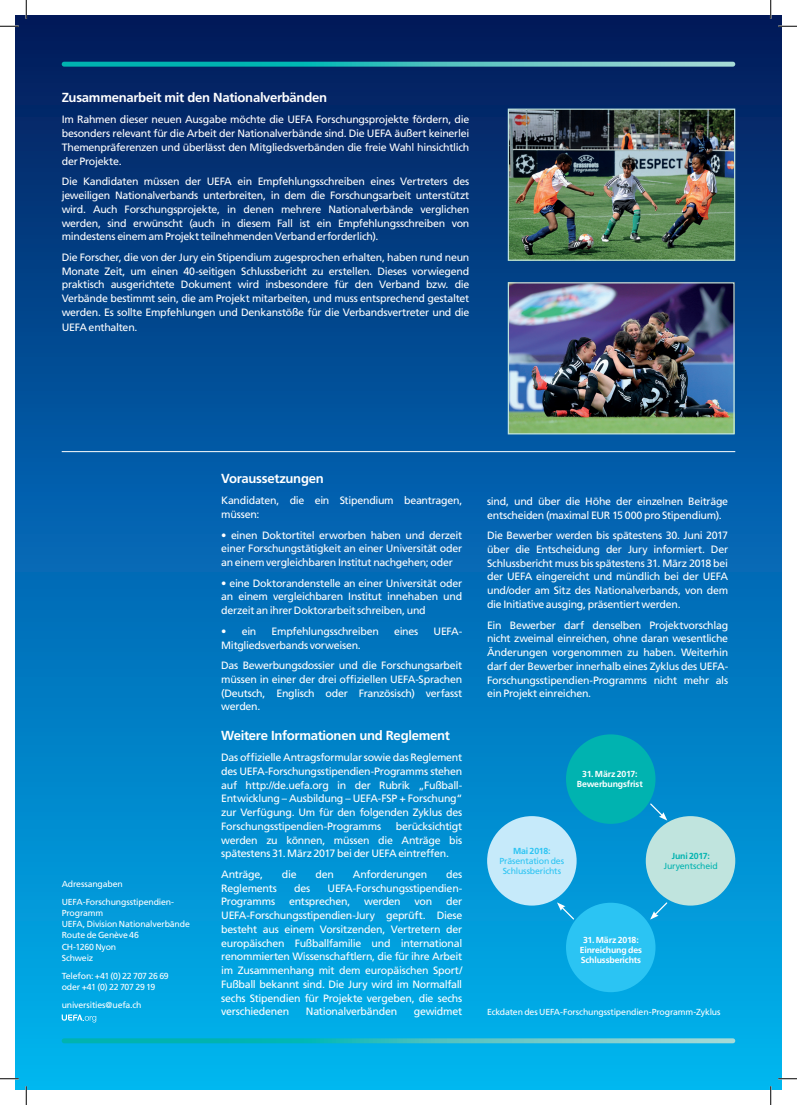
<style>
.page{position:relative;width:797px;height:1105px;background:#fff}
.page>*{position:absolute;margin:0;border:0;box-sizing:border-box;transform-origin:0 0}
.t1{font:700 13.12px "Frutiger LT Std";letter-spacing:-.02em;color:#fff}
.t2{font:10.62px/13.8px "Frutiger LT Std";letter-spacing:-.025em;color:#fff;text-align:justify}
.t3{font:8.75px/11.2px "Frutiger LT Std";letter-spacing:-.02em;color:#fff}
.t4{font:700 8.75px/10px "Frutiger LT Std";letter-spacing:-.015em;color:#fff;text-align:center}
.t5{font:8.75px/10px "Frutiger LT Std";letter-spacing:-.015em;color:#2bc4f3;text-align:center}
.t6{font:8.75px "Frutiger LT Std";letter-spacing:-.02em;color:#00b3b0}
.t7{font:700 8.75px "Frutiger LT Std";letter-spacing:-.02em;color:#00b3b0}
.t8{font:700 8.75px "Frutiger LT Std";letter-spacing:-.02em;color:#2bc4f3}
</style>
<div class="page">
<div style="left:16px;top:16px;width:765px;height:1073px;background:linear-gradient(to bottom,#031b62,#00b5f6)"></div>
<svg style="left:62px;top:62px;width:673px;height:5px"></svg>
<svg style="left:62px;top:1038px;width:673px;height:5px"></svg>
<hr style="left:62px;top:451px;width:673px;height:1px;background:#fff">
<div style="left:566px;top:734px;width:89px;height:90px;background:#00b3b0;border-radius:50%"></div>
<div style="left:566px;top:903px;width:89px;height:89px;background:#2bc4f3;border-radius:50%"></div>
<div style="left:645px;top:816px;width:90px;height:89px;background:#c0e4de;border-radius:50%"></div>
<div style="left:487px;top:816px;width:89px;height:89px;background:#c6eafa;border-radius:50%"></div>
<svg style="left:649px;top:802px;width:18px;height:19px"></svg>
<svg style="left:557px;top:902px;width:18px;height:19px"></svg>
<svg style="left:650px;top:901px;width:18px;height:18px"></svg>
<svg style="left:62px;top:1014px;width:34px;height:8px"></svg>
<img style="left:510px;top:111px;width:223px;height:148px">
<div style="left:508px;top:109px;width:227px;height:152px;border:1px solid #c0e4de"></div>
<img style="left:510px;top:284px;width:222px;height:148px">
<div style="left:508px;top:282px;width:226px;height:152px;border:1px solid #c0e4de"></div>
<svg style="left:0;top:25px;width:19px;height:2px"></svg>
<svg style="left:778px;top:25px;width:19px;height:2px"></svg>
<svg style="left:0;top:1078px;width:19px;height:1px"></svg>
<svg style="left:778px;top:1078px;width:19px;height:1px"></svg>
<svg style="left:25px;top:0;width:2px;height:19px"></svg>
<svg style="left:25px;top:1086px;width:2px;height:19px"></svg>
<svg style="left:770px;top:0;width:1px;height:19px"></svg>
<svg style="left:770px;top:1086px;width:1px;height:19px"></svg>
<p class="t1" style="left:62px;top:90px;width:267px">Zusammenarbeit mit den Nationalverbänden</p>
<p class="t2" style="left:62px;top:113px;width:409px">Im Rahmen dieser neuen Ausgabe möchte die UEFA Forschungsprojekte fördern, die besonders relevant für die Arbeit der Nationalverbände sind. Die UEFA äußert keinerlei Themenpräferenzen und überlässt den Mitgliedsverbänden die freie Wahl hinsichtlich der Projekte.</p>
<p class="t2" style="left:62px;top:175px;width:409px">Die Kandidaten müssen der UEFA ein Empfehlungsschreiben eines Vertreters des jeweiligen Nationalverbands unterbreiten, in dem die Forschungsarbeit unterstützt wird. Auch Forschungsprojekte, in denen mehrere Nationalverbände verglichen werden, sind erwünscht (auch in diesem Fall ist ein Empfehlungsschreiben von mindestens einem am Projekt teilnehmenden Verband erforderlich).</p>
<p class="t2" style="left:62px;top:250px;width:409px">Die Forscher, die von der Jury ein Stipendium zugesprochen erhalten, haben rund neun Monate Zeit, um einen 40-seitigen Schlussbericht zu erstellen. Dieses vorwiegend praktisch ausgerichtete Dokument wird insbesondere für den Verband bzw. die Verbände bestimmt sein, die am Projekt mitarbeiten, und muss entsprechend gestaltet werden. Es sollte Empfehlungen und Denkanstöße für die Verbandsvertreter und die</p>
<p class="t2" style="left:62px;top:320px;width:77px">UEFA enthalten.</p>
<p class="t3" style="left:62px;top:874px;width:114px;line-height:18.1px">Adressangaben<br>UEFA-Forschungsstipendien-</p>
<p class="t3" style="left:62px;top:907px;width:130px">Programm<br>UEFA, Division Nationalverbände<br>Route de Genève 46<br>CH-1260 Nyon<br>Schweiz</p>
<p class="t3" style="left:62px;top:970px;width:109px">Telefon: +41 (0) 22 707 26 69 oder +41 (0) 22 707 29 19</p>
<p class="t3" style="left:62px;top:1000px;width:81px">universities@uefa.ch</p>
<p class="t1" style="left:221px;top:471px;width:104px">Voraussetzungen</p>
<p class="t2" style="left:221px;top:494px;width:242px">Kandidaten, die ein Stipendium beantragen, müssen:</p>
<p class="t2" style="left:221px;top:528px;width:242px">• einen Doktortitel erworben haben und derzeit einer Forschungstätigkeit an einer Universität oder an einem vergleichbaren Institut nachgehen; oder</p>
<p class="t2" style="left:221px;top:576px;width:242px">• eine Doktorandenstelle an einer Universität oder an einem vergleichbaren Institut innehaben und derzeit an ihrer Doktorarbeit schreiben, und</p>
<p class="t2" style="left:221px;top:624px;width:37px">• ein</p>
<p class="t2" style="left:271px;top:624px;width:109px">Empfehlungsschreiben</p>
<p class="t2" style="left:394px;top:624px;width:26px">eines</p>
<p class="t2" style="left:433px;top:624px;width:30px">UEFA-</p>
<p class="t2" style="left:221px;top:634px;width:242px;line-height:20.6px">Mitgliedsverbands vorweisen.<br>Das Bewerbungsdossier und die Forschungsarbeit</p>
<p class="t2" style="left:221px;top:672px;width:242px">müssen in einer der drei offiziellen UEFA-Sprachen (Deutsch, Englisch oder Französisch) verfasst werden.</p>
<p class="t1" style="left:221px;top:727px;width:230px">Weitere Informationen und Reglement</p>
<p class="t2" style="left:221px;top:750px;width:242px">Das offizielle Antragsformular sowie das Reglement des UEFA-Forschungsstipendien-Programms stehen auf http://de.uefa.org in der Rubrik „Fußball-Entwicklung – Ausbildung – UEFA-FSP + Forschung“ zur Verfügung. Um für den folgenden Zyklus des Forschungsstipendien-Programms</p>
<p class="t2" style="left:221px;top:819px;width:242px;text-indent:174px">berücksichtigt werden zu können, müssen die Anträge bis spätestens 31. März 2017 bei der UEFA eintreffen.</p>
<p class="t2" style="left:221px;top:867px;width:43px">Anträge,</p>
<p class="t2" style="left:282px;top:867px;width:16px">die</p>
<p class="t2" style="left:315px;top:867px;width:20px">den</p>
<p class="t2" style="left:353px;top:867px;width:76px">Anforderungen</p>
<p class="t2" style="left:446px;top:867px;width:18px">des</p>
<p class="t2" style="left:221px;top:881px;width:57px">Reglements</p>
<p class="t2" style="left:294px;top:881px;width:18px">des</p>
<p class="t2" style="left:327px;top:881px;width:136px">UEFA-Forschungsstipendien-</p>
<p class="t2" style="left:221px;top:895px;width:55px">Programms</p>
<p class="t2" style="left:289px;top:895px;width:63px">entsprechen,</p>
<p class="t2" style="left:364px;top:895px;width:38px">werden</p>
<p class="t2" style="left:414px;top:895px;width:19px">von</p>
<p class="t2" style="left:221px;top:895px;width:242px;text-indent:225px">der UEFA-Forschungsstipendien-Jury geprüft. Diese besteht aus einem Vorsitzenden, Vertretern der europäischen Fußballfamilie und international renommierten Wissenschaftlern, die für ihre Arbeit im Zusammenhang mit dem europäischen Sport/ Fußball bekannt sind. Die Jury wird im Normalfall sechs Stipendien für Projekte vergeben, die sechs verschiedenen</p>
<p class="t2" style="left:306px;top:1005px;width:93px">Nationalverbänden</p>
<p class="t2" style="left:414px;top:1005px;width:50px">gewidmet</p>
<p class="t2" style="left:487px;top:494px;width:242px">sind, und über die Höhe der einzelnen Beiträge entscheiden (maximal EUR 15 000 pro Stipendium).</p>
<p class="t2" style="left:487px;top:529px;width:242px">Die Bewerber werden bis spätestens 30. Juni 2017 über die Entscheidung der Jury informiert. Der Schlussbericht muss bis spätestens 31. März 2018 bei der UEFA eingereicht und mündlich bei der UEFA und/oder am Sitz des Nationalverbands, von dem die Initiative ausging, präsentiert werden.</p>
<p class="t2" style="left:487px;top:618px;width:242px">Ein Bewerber darf denselben Projektvorschlag nicht zweimal einreichen, ohne daran wesentliche Änderungen vorgenommen zu haben. Weiterhin darf der Bewerber innerhalb eines Zyklus des UEFA-Forschungsstipendien-Programms nicht mehr als ein Projekt einreichen.</p>
<p class="t4" style="left:577px;top:769px;width:67px">31. März 2017:<br>Bewerbungsfrist</p>
<p class="t8" style="left:513px;top:846px;width:39px">Mai 2018:</p>
<p class="t5" style="left:499px;top:856px;width:66px">Präsentation des<br>Schlussberichts</p>
<p class="t7" style="left:671px;top:851px;width:40px">Juni 2017:</p>
<p class="t6" style="left:663px;top:861px;width:55px">Juryentscheid</p>
<p class="t4" style="left:580px;top:934px;width:64px">31. März 2018:<br>Einreichung des<br>Schlussberichts</p>
<p class="t3" style="left:487px;top:1007px;width:235px">Eckdaten des UEFA-Forschungsstipendien-Programm-Zyklus</p>
</div>
